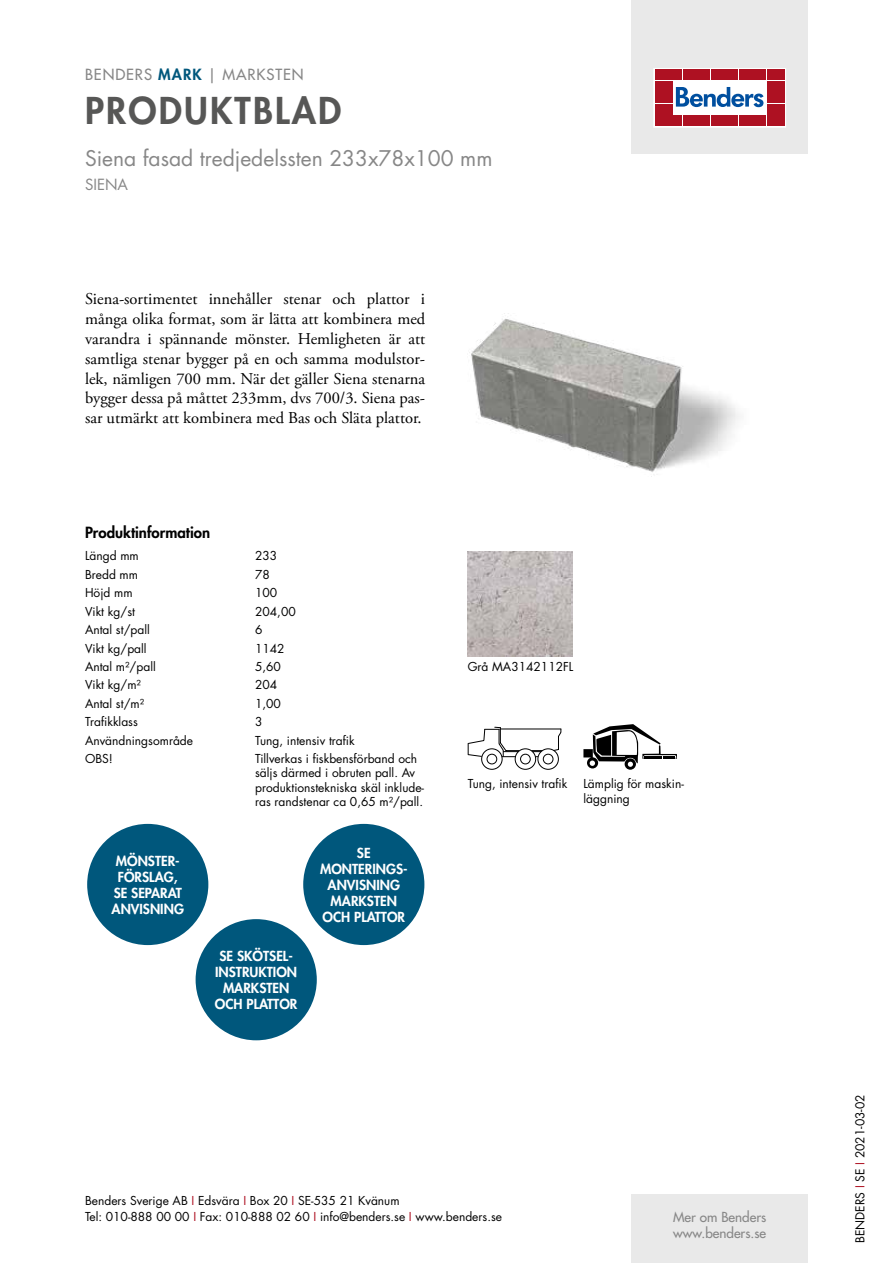
<style>
.page{position:relative;width:893px;height:1263px;background:#fff}
.page>*{position:absolute;margin:0;border:0;box-sizing:border-box;transform-origin:0 0}
.t1{font:800 36px "Futura Std";letter-spacing:.06em;color:#575756}
.t2{font:21px "Futura Std";color:#878787}
.t3{font:16.5px/19.8px "Adobe Garamond Pro";color:#000;text-align:justify}
.t4{font:500 15px "Futura Std";letter-spacing:.06em;color:#878787}
.t5{font:800 15px "Futura Std";color:#000}
.t6{font:15px "Futura Std";color:#878787}
.t7{font:800 13.5px/16.2px "Futura Std";color:#fff;text-align:center}
.t8{font:500 13.5px/16.2px "Futura Std";color:#878787}
.t9{font:12px/14.4px "Futura Std";color:#000}
.s1{font-weight:800;color:#00577c}
.s2{color:#ae1122}
</style>
<div class="page">
<div style="left:631px;top:0;width:177px;height:153px;background:#e9e9e9"></div>
<div style="left:631px;top:1195px;width:177px;height:68px;background:#e9e9e9"></div>
<svg style="left:656px;top:70px;width:128px;height:55px;background:#ebc5ca"></svg>
<div style="left:654px;top:68px;width:132px;height:59px;border:1px solid #fff"></div>
<div style="left:655px;top:70px;width:8px;height:10px;background:#ae1122"></div>
<div style="left:664px;top:70px;width:8px;height:10px;background:#ae1122"></div>
<div style="left:655px;top:81px;width:8px;height:10px;background:#ae1122"></div>
<div style="left:664px;top:81px;width:8px;height:10px;background:#ae1122"></div>
<div style="left:655px;top:93px;width:8px;height:10px;background:#ae1122"></div>
<div style="left:664px;top:93px;width:8px;height:10px;background:#ae1122"></div>
<div style="left:655px;top:104px;width:8px;height:11px;background:#ae1122"></div>
<div style="left:664px;top:104px;width:8px;height:11px;background:#ae1122"></div>
<div style="left:655px;top:116px;width:8px;height:10px;background:#ae1122"></div>
<div style="left:664px;top:116px;width:8px;height:10px;background:#ae1122"></div>
<div style="left:674px;top:70px;width:8px;height:10px;background:#ae1122"></div>
<div style="left:683px;top:70px;width:8px;height:10px;background:#ae1122"></div>
<div style="left:692px;top:70px;width:8px;height:10px;background:#ae1122"></div>
<div style="left:702px;top:70px;width:8px;height:10px;background:#ae1122"></div>
<div style="left:711px;top:70px;width:8px;height:10px;background:#ae1122"></div>
<div style="left:720px;top:70px;width:8px;height:10px;background:#ae1122"></div>
<div style="left:730px;top:70px;width:8px;height:10px;background:#ae1122"></div>
<div style="left:739px;top:70px;width:8px;height:10px;background:#ae1122"></div>
<div style="left:748px;top:70px;width:8px;height:10px;background:#ae1122"></div>
<div style="left:758px;top:70px;width:8px;height:10px;background:#ae1122"></div>
<div style="left:674px;top:116px;width:8px;height:10px;background:#ae1122"></div>
<div style="left:683px;top:116px;width:8px;height:10px;background:#ae1122"></div>
<div style="left:692px;top:116px;width:8px;height:10px;background:#ae1122"></div>
<div style="left:702px;top:116px;width:8px;height:10px;background:#ae1122"></div>
<div style="left:711px;top:116px;width:8px;height:10px;background:#ae1122"></div>
<div style="left:720px;top:116px;width:8px;height:10px;background:#ae1122"></div>
<div style="left:730px;top:116px;width:8px;height:10px;background:#ae1122"></div>
<div style="left:739px;top:116px;width:8px;height:10px;background:#ae1122"></div>
<div style="left:748px;top:116px;width:8px;height:10px;background:#ae1122"></div>
<div style="left:758px;top:116px;width:8px;height:10px;background:#ae1122"></div>
<div style="left:767px;top:70px;width:8px;height:10px;background:#ae1122"></div>
<div style="left:776px;top:70px;width:8px;height:10px;background:#ae1122"></div>
<div style="left:767px;top:81px;width:8px;height:10px;background:#ae1122"></div>
<div style="left:776px;top:81px;width:8px;height:10px;background:#ae1122"></div>
<div style="left:767px;top:93px;width:8px;height:10px;background:#ae1122"></div>
<div style="left:776px;top:93px;width:8px;height:10px;background:#ae1122"></div>
<div style="left:767px;top:104px;width:8px;height:11px;background:#ae1122"></div>
<div style="left:776px;top:104px;width:8px;height:11px;background:#ae1122"></div>
<div style="left:767px;top:116px;width:8px;height:10px;background:#ae1122"></div>
<div style="left:776px;top:116px;width:8px;height:10px;background:#ae1122"></div>
<svg style="left:676px;top:87px;width:87px;height:20px;background:#89add2"></svg>
<div style="left:303px;top:824px;width:121px;height:121px;background:#00577c;border-radius:50%"></div>
<div style="left:87px;top:824px;width:121px;height:121px;background:#00577c;border-radius:50%"></div>
<div style="left:196px;top:919px;width:121px;height:121px;background:#00577c;border-radius:50%"></div>
<img style="left:469px;top:313px;width:271px;height:164px">
<img style="left:468px;top:552px;width:105px;height:105px">
<div style="left:537px;top:748px;width:22px;height:22px;border:1px solid #000;border-radius:50%"></div>
<div style="left:515px;top:748px;width:21px;height:22px;border:1px solid #000;border-radius:50%"></div>
<div style="left:481px;top:748px;width:22px;height:22px;border:1px solid #000;border-radius:50%"></div>
<svg style="left:468px;top:727px;width:93px;height:38px"></svg>
<svg style="left:625px;top:758px;width:11px;height:12px"></svg>
<svg style="left:583px;top:724px;width:94px;height:44px"></svg>
<p class="t4" style="left:85px;top:65px;width:220px">BENDERS <span class="s1">MARK</span> | MARKSTEN</p>
<h1 class="t1" style="left:85px;top:87px;width:258px">PRODUKTBLAD</h1>
<h2 class="t2" style="left:85px;top:144px;width:409px">Siena fasad tredjedelssten 233x78x100 mm</h2>
<p class="t6" style="left:85px;top:175px;width:44px">SIENA</p>
<p class="t3" style="left:85px;top:290px;width:342px">Siena-sortimentet innehåller stenar och plattor i många olika format, som är lätta att kombinera med varandra i spännande mönster. Hemligheten är att samtliga stenar bygger på en och samma modulstor&shy;lek, nämligen 700 mm. När det gäller Siena stenarna bygger dessa på måttet 233mm, dvs 700/3. Siena pas&shy;sar utmärkt att kombinera med Bas och Släta plattor.</p>
<p class="t5" style="left:85px;top:522px;width:127px">Produktinformation</p>
<p class="t9" style="left:85px;top:549px;width:55px">Längd mm</p>
<p class="t9" style="left:255px;top:549px;width:24px">233</p>
<p class="t9" style="left:85px;top:567px;width:55px">Bredd mm</p>
<p class="t9" style="left:255px;top:567px;width:16px">78</p>
<p class="t9" style="left:85px;top:586px;width:49px">Höjd mm</p>
<p class="t9" style="left:255px;top:586px;width:24px">100</p>
<p class="t9" style="left:85px;top:604px;width:51px">Vikt kg/st</p>
<p class="t9" style="left:255px;top:604px;width:42px">204,00</p>
<p class="t9" style="left:85px;top:623px;width:66px">Antal st/pall</p>
<p class="t9" style="left:255px;top:623px;width:9px">6</p>
<p class="t9" style="left:85px;top:641px;width:63px">Vikt kg/pall</p>
<p class="t9" style="left:255px;top:641px;width:31px">1142</p>
<p class="t9" style="left:85px;top:659px;width:72px">Antal m²/pall</p>
<p class="t9" style="left:255px;top:659px;width:27px">5,60</p>
<p class="t9" style="left:85px;top:678px;width:57px">Vikt kg/m²</p>
<p class="t9" style="left:255px;top:678px;width:24px">204</p>
<p class="t9" style="left:85px;top:696px;width:61px">Antal st/m²</p>
<p class="t9" style="left:255px;top:696px;width:27px">1,00</p>
<p class="t9" style="left:85px;top:715px;width:54px">Trafikklass</p>
<p class="t9" style="left:255px;top:715px;width:9px">3</p>
<p class="t9" style="left:85px;top:733px;width:110px">Användningsområde</p>
<p class="t9" style="left:255px;top:733px;width:101px">Tung, intensiv trafik</p>
<p class="t9" style="left:85px;top:751px;width:29px">OBS!</p>
<p class="t9" style="left:255px;top:751px;width:170px">Tillverkas i fiskbensförband och säljs därmed i obruten pall. Av produktionstekniska skäl inklude&shy;ras randstenar ca 0,65 m²/pall.</p>
<p class="t7" style="left:320px;top:844px;width:89px">SE<br>MONTERINGS-<br>ANVISNING<br>MARKSTEN<br>OCH PLATTOR</p>
<p class="t7" style="left:112px;top:852px;width:74px">MÖNSTER-<br>FÖRSLAG,<br>SE SEPARAT<br>ANVISNING</p>
<p class="t7" style="left:215px;top:948px;width:84px">SE SKÖTSEL-<br>INSTRUKTION<br>MARKSTEN<br>OCH PLATTOR</p>
<p class="t9" style="left:468px;top:660px;width:107px">Grå MA3142112FL</p>
<p class="t9" style="left:468px;top:777px;width:101px">Tung, intensiv trafik</p>
<p class="t9" style="left:583px;top:777px;width:102px">Lämplig för maskin&shy;läggning</p>
<p class="t9" style="left:85px;top:1192px;width:418px;line-height:16.5px">Benders Sverige AB <span class="s2">I</span> Edsvära <span class="s2">I</span> Box 20 <span class="s2">I</span> SE-535 21 Kvänum<br>Tel: 010-888 00 00 <span class="s2">I</span> Fax: 010-888 02 60 <span class="s2">I</span> info@benders.se <span class="s2">I</span> www.benders.se</p>
<p class="t8" style="left:673px;top:1209px;width:95px">Mer om Benders www.benders.se</p>
<p class="t9" style="left:853px;top:1243px;width:150px;rotate:-90deg">BENDERS <span class="s2">I</span> SE <span class="s2">I</span> 2021-03-02</p>
</div>
